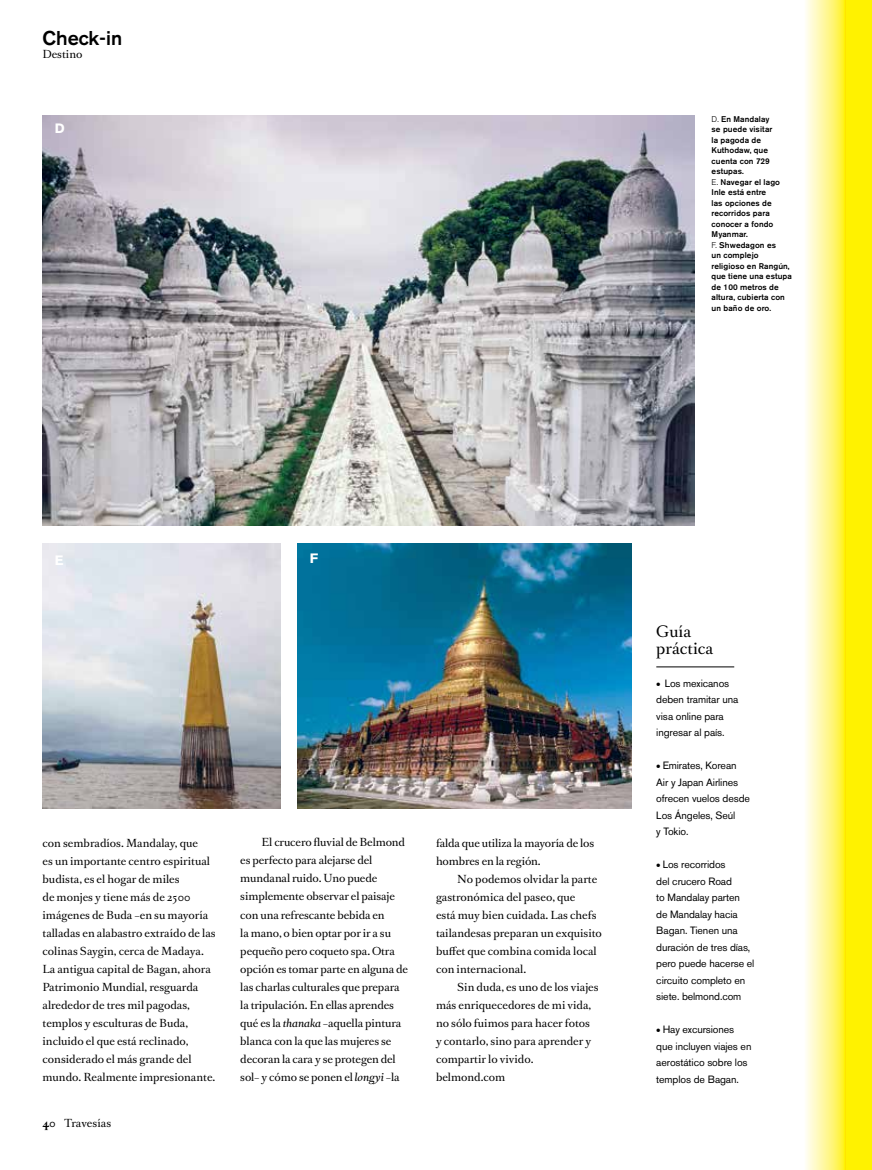
<style>
.page{position:relative;width:872px;height:1170px;background:#fff}
.page>*{position:absolute;margin:0;border:0;box-sizing:border-box;transform-origin:0 0}
.t1{font:500 19.8px "Akzidenz Grotesk BE";color:#000}
.t2{font:15px/16.5px "Romain BP Text";color:#000}
.t3{font:700 13.5px "Akzidenz Grotesk BE";color:#fff}
.t4{font:10.5px/18px "Romain BP Text";color:#000}
.t5{font:10.5px/16.5px "Akzidenz Grotesk BE";letter-spacing:-.01em;color:#000}
.t6{font:500 8.25px/10.5px "Akzidenz Grotesk BE";letter-spacing:.01em;color:#000}
.s1{font-weight:300}
.s2{font-style:italic}
.s3{font-weight:700}
.s4{font-family:"Romain BP Text"}
</style>
<div class="page">
<img style="left:43px;top:543px;width:238px;height:265px">
<img style="left:297px;top:543px;width:334px;height:265px">
<img style="left:43px;top:115px;width:651px;height:410px">
<hr style="left:656px;top:666px;width:78px;height:1px;background:#000">
<div style="left:845px;top:0;width:27px;height:1169px;background:#fff200"></div>
<svg style="left:806px;top:0;width:40px;height:1169px;background:#fff78e"></svg>
<h1 class="t1" style="left:43px;top:26px;width:81px">Check-in</h1>
<p class="t4" style="left:43px;top:44px;width:41px">Destino</p>
<p class="t3" style="left:55px;top:121px;width:11px">D</p>
<p class="t6" style="left:711px;top:113px;width:82px"><span class="s1">D.</span> En Mandalay<br>se puede visitar<br>la pagoda de<br>Kuthodaw, que cuenta con 729 estupas.<br><span class="s1">E.</span> Navegar el lago<br>Inle está entre<br>las opciones de recorridos para conocer a fondo<br>Myanmar.<br><span class="s1">F.</span> Shwedagon es<br>un complejo religioso en Rangún, que tiene una estupa de 100 metros de altura, cubierta con un baño de oro.</p>
<p class="t3" style="left:55px;top:552px;width:10px">E</p>
<p class="t3" style="left:310px;top:550px;width:10px">F</p>
<p class="t4" style="left:43px;top:832px;width:175px">con sembradíos. Mandalay, que<br>es un importante centro espiritual budista, es el hogar de miles<br>de monjes y tiene más de 2500 imágenes de Buda –en su mayoría talladas en alabastro extraído de las colinas Saygin, cerca de Madaya.<br>La antigua capital de Bagan, ahora<br>Patrimonio Mundial, resguarda alrededor de tres mil pagodas, templos y esculturas de Buda, incluido el que está reclinado, considerado el más grande del mundo. Realmente impresionante.</p>
<p class="t4" style="left:240px;top:832px;width:169px;text-indent:21px">El crucero fluvial de Belmond es perfecto para alejarse del mundanal ruido. Uno puede simplemente observar el paisaje con una refrescante bebida en<br>la mano, o bien optar por ir a su pequeño pero coqueto spa. Otra opción es tomar parte en alguna de las charlas culturales que prepara la tripulación. En ellas aprendes qué es la <span class="s2">thanaka</span> –aquella pintura blanca con la que las mujeres se decoran la cara y se protegen del sol– y cómo se ponen el <span class="s2">longyi</span> –la</p>
<p class="t4" style="left:43px;top:1113px;width:70px"><span class="s3">40</span> Travesías</p>
<p class="t4" style="left:436px;top:832px;width:160px">falda que utiliza la mayoría de los hombres en la región.</p>
<p class="t4" style="left:436px;top:868px;width:167px;text-indent:21px">No podemos olvidar la parte gastronómica del paseo, que<br>está muy bien cuidada. Las chefs tailandesas preparan un exquisito buffet que combina comida local con internacional.</p>
<p class="t4" style="left:436px;top:976px;width:164px;text-indent:21px">Sin duda, es uno de los viajes más enriquecedores de mi vida, no sólo fuimos para hacer fotos<br>y contarlo, sino para aprender y compartir lo vivido. belmond.com</p>
<h2 class="t2" style="left:656px;top:622px;width:59px">Guía práctica</h2>
<p class="t5" style="left:656px;top:674px;width:84px"><span class="s4">•</span> Los mexicanos deben tramitar una visa online para ingresar al país.</p>
<p class="t5" style="left:656px;top:757px;width:95px"><span class="s4">•</span> Emirates, Korean<br>Air y Japan Airlines ofrecen vuelos desde<br>Los Ángeles, Seúl<br>y Tokio.</p>
<p class="t5" style="left:656px;top:856px;width:100px"><span class="s4">•</span> Los recorridos<br>del crucero Road<br>to Mandalay parten<br>de Mandalay hacia<br>Bagan. Tienen una duración de tres días, pero puede hacerse el circuito completo en siete. belmond.com</p>
<p class="t5" style="left:656px;top:1021px;width:97px"><span class="s4">•</span> Hay excursiones que incluyen viajes en aerostático sobre los templos de Bagan.</p>
</div>
